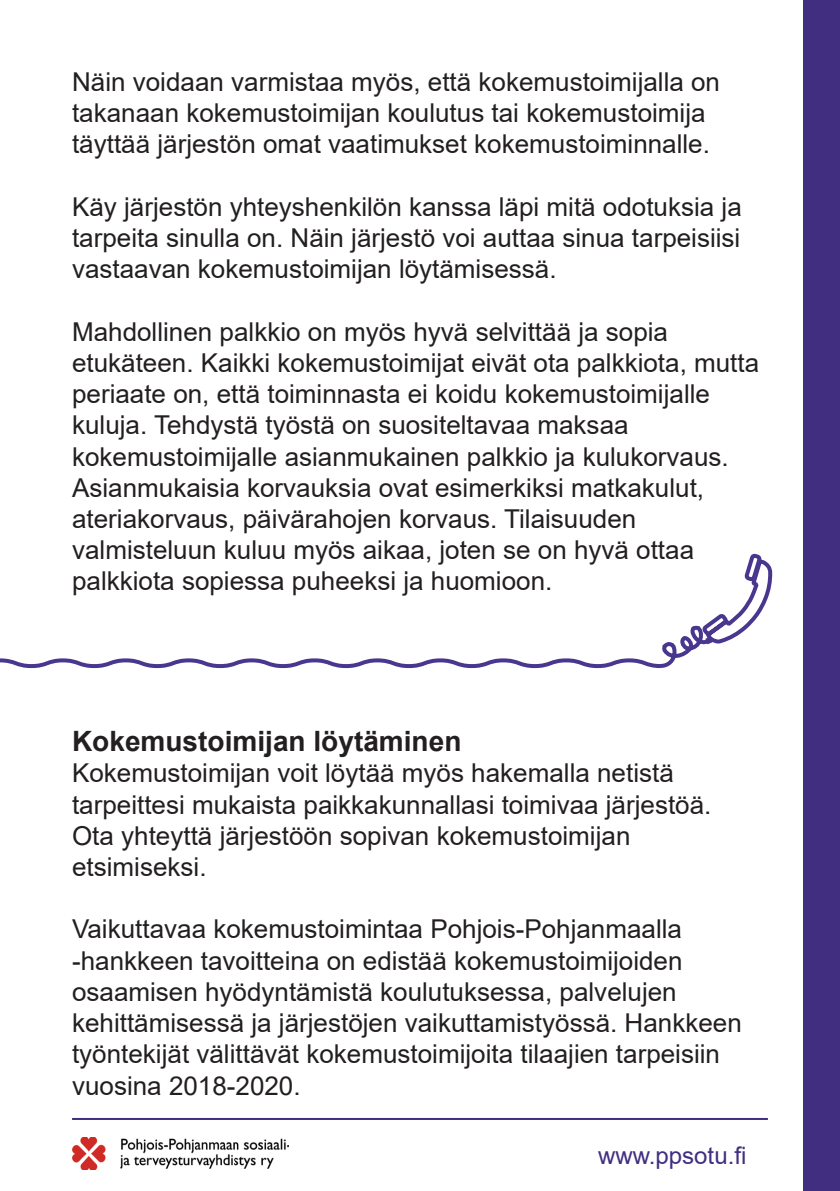
<style>
.page{position:relative;width:840px;height:1191px;background:#fff}
.page>*{position:absolute;margin:0;border:0;box-sizing:border-box;transform-origin:0 0}
.t1{font:700 28px "Arial";color:#231f20}
.t2{font:26px/31.2px "Arial";color:#231f20}
.t3{font:24px "Arial";color:#412e81}
</style>
<div class="page">
<svg style="left:0;top:553px;width:773px;height:116px"></svg>
<svg style="left:698px;top:632px;width:20px;height:17px"></svg>
<div style="left:803px;top:0;width:36px;height:1191px;background:#412e81"></div>
<img style="left:73px;top:1137px;width:215px;height:32px">
<hr style="left:72px;top:1118px;width:695px;height:2px;background:#412e81">
<p class="t2" style="left:72px;top:66px;width:649px">Näin voidaan varmistaa myös, että kokemustoimijalla on takanaan kokemustoimijan koulutus tai kokemustoimija täyttää järjestön omat vaatimukset kokemustoiminnalle.</p>
<p class="t2" style="left:72px;top:191px;width:671px;text-align:justify">Käy järjestön yhteyshenkilön kanssa läpi mitä odotuksia ja tarpeita sinulla on. Näin järjestö voi auttaa sinua tarpeisiisi vastaavan kokemustoimijan löytämisessä.</p>
<p class="t2" style="left:72px;top:316px;width:688px">Mahdollinen palkkio on myös hyvä selvittää ja sopia etukäteen. Kaikki kokemustoimijat eivät ota palkkiota, mutta periaate on, että toiminnasta ei koidu kokemustoimijalle kuluja. Tehdystä työstä on suositeltavaa maksaa kokemustoimijalle asianmukainen palkkio ja kulukorvaus.<br>Asianmukaisia korvauksia ovat esimerkiksi matkakulut, ateriakorvaus, päivärahojen korvaus. Tilaisuuden valmisteluun kuluu myös aikaa, joten se on hyvä ottaa palkkiota sopiessa puheeksi ja huomioon.</p>
<p class="t1" style="left:72px;top:721px;width:390px">Kokemustoimijan löytäminen</p>
<p class="t2" style="left:72px;top:757px;width:640px">Kokemustoimijan voit löytää myös hakemalla netistä tarpeittesi mukaista paikkakunnallasi toimivaa järjestöä.<br>Ota yhteyttä järjestöön sopivan kokemustoimijan etsimiseksi.</p>
<p class="t2" style="left:72px;top:913px;width:671px">Vaikuttavaa kokemustoimintaa Pohjois-Pohjanmaalla -hankkeen tavoitteina on edistää kokemustoimijoiden osaamisen hyödyntämistä koulutuksessa, palvelujen kehittämisessä ja järjestöjen vaikuttamistyössä. Hankkeen työntekijät välittävät kokemustoimijoita tilaajien tarpeisiin vuosina 2018-2020.</p>
<p class="t3" style="left:597px;top:1138px;width:150px">www.ppsotu.fi</p>
</div>
